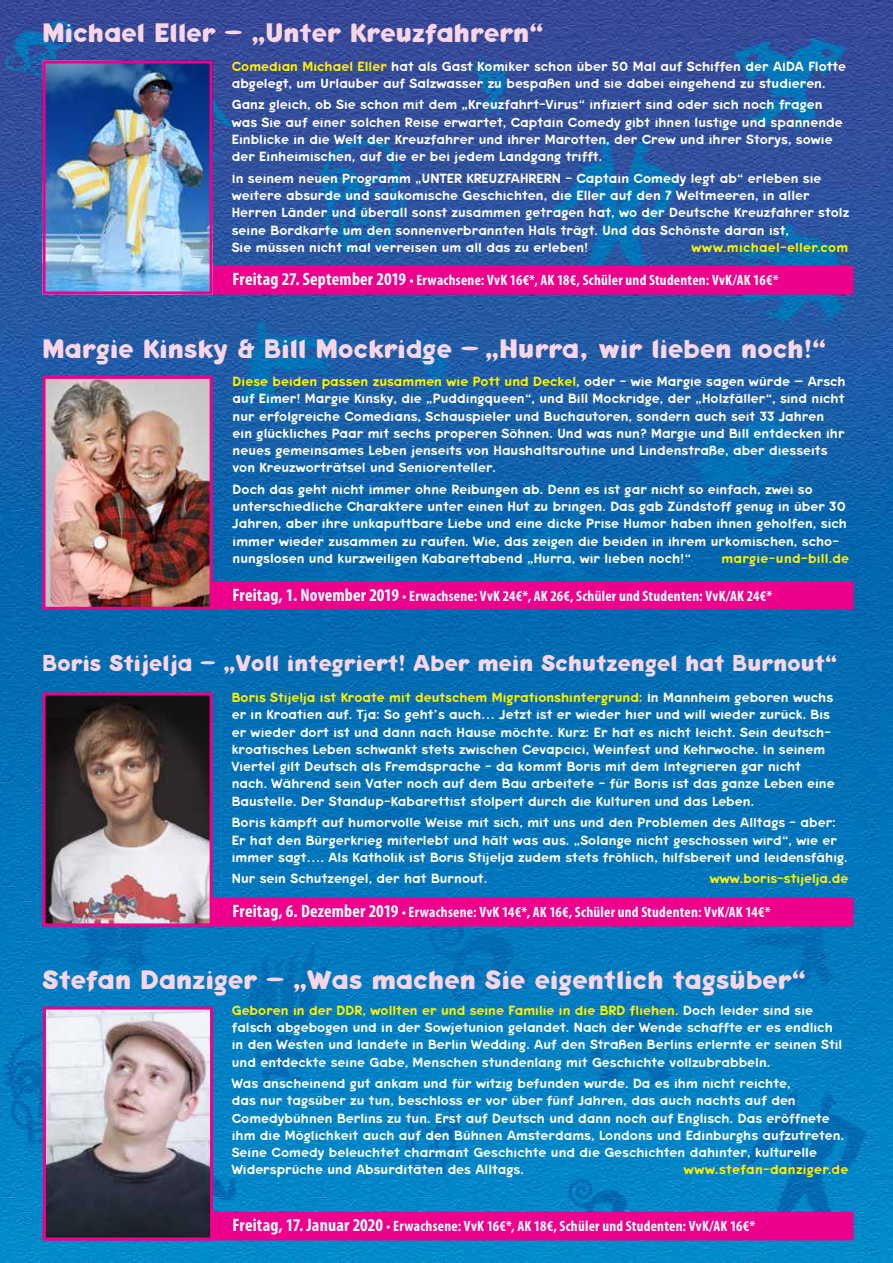
<style>
.page{position:relative;width:893px;height:1263px;background:#fff}
.page>*{position:absolute;margin:0;border:0;box-sizing:border-box;transform-origin:0 0}
.t1{font:700 27px "Keedy Sans";letter-spacing:.01em;color:#fad5e6}
.t2{font:700 23.25px "Keedy Sans";letter-spacing:.01em;color:#fad5e6}
.t3{font:700 condensed 15px "Myriad Pro";letter-spacing:.015em;color:#fff}
.t4{font:13.5px/17.2px "Keedy Sans Reg";letter-spacing:.005em;color:#fff}
.t5{font:13.5px "Keedy Sans Reg";letter-spacing:.02em;color:#fff200}
.s1{color:#fff200}
.s2{font-size:18px}
</style>
<div class="page">
<img style="left:0;top:0;width:893px;height:1263px">
<div style="left:44px;top:267px;width:808px;height:26px;background:#ec008c"></div>
<div style="left:43px;top:266px;width:810px;height:28px;border:3px solid #ec008c"></div>
<img style="left:47px;top:65px;width:162px;height:225px">
<div style="left:43px;top:61px;width:170px;height:233px;border:3px solid #ec008c"></div>
<div style="left:44px;top:899px;width:808px;height:26px;background:#ec008c"></div>
<div style="left:43px;top:898px;width:810px;height:28px;border:3px solid #ec008c"></div>
<div style="left:44px;top:583px;width:808px;height:25px;background:#ec008c"></div>
<div style="left:43px;top:581px;width:810px;height:29px;border:3px solid #ec008c"></div>
<img style="left:47px;top:696px;width:162px;height:226px">
<div style="left:43px;top:692px;width:170px;height:234px;border:3px solid #ec008c"></div>
<div style="left:44px;top:1213px;width:808px;height:26px;background:#ec008c"></div>
<div style="left:43px;top:1212px;width:810px;height:28px;border:3px solid #ec008c"></div>
<img style="left:47px;top:1010px;width:162px;height:226px">
<div style="left:43px;top:1006px;width:170px;height:234px;border:3px solid #ec008c"></div>
<img style="left:47px;top:380px;width:162px;height:226px">
<div style="left:43px;top:376px;width:170px;height:234px;border:3px solid #ec008c"></div>
<h1 class="t1" style="left:43px;top:17px;width:503px">Michael Eller – „Unter Kreuzfahrern“</h1>
<p class="t4" style="left:232px;top:58px;width:616px"><span class="s1">Comedian Michael Eller</span> hat als Gast Komiker schon über 50 Mal auf Schiffen der AIDA Flotte abgelegt, um Urlauber auf Salzwasser zu bespaßen und sie dabei eingehend zu studieren.</p>
<p class="t4" style="left:232px;top:96px;width:612px">Ganz gleich, ob Sie schon mit dem „Kreuzfahrt-Virus“ infiziert sind oder sich noch fragen was Sie auf einer solchen Reise erwartet, Captain Comedy gibt ihnen lustige und spannende Einblicke in die Welt der Kreuzfahrer und ihrer Marotten, der Crew und ihrer Storys, sowie der Einheimischen, auf die er bei jedem Landgang trifft.</p>
<p class="t4" style="left:232px;top:170px;width:619px">In seinem neuen Programm „UNTER KREUZFAHRERN - Captain Comedy legt ab“ erleben sie weitere absurde und saukomische Geschichten, die Eller auf den 7 Weltmeeren, in aller Herren Länder und überall sonst zusammen getragen hat, wo der Deutsche Kreuzfahrer stolz seine Bordkarte um den sonnenverbrannten Hals trägt. Und das Schönste daran ist,<br>Sie müssen nicht mal verreisen um all das zu erleben!</p>
<p class="t5" style="left:691px;top:239px;width:158px">www.michael-eller.com</p>
<p class="t3" style="left:233px;top:271px;width:547px"><span class="s2">Freitag 27. September 2019</span> • Erwachsene: VvK 16€*, AK 18€, Schüler und Studenten: VvK/AK 16€*</p>
<h1 class="t1" style="left:43px;top:333px;width:785px">Margie Kinsky &amp; Bill Mockridge – „Hurra, wir lieben noch!“</h1>
<p class="t4" style="left:233px;top:373px;width:614px"><span class="s1">Diese beiden passen zusammen wie Pott und Deckel</span>, oder - wie Margie sagen würde – Arsch auf Eimer! Margie Kinsky, die „Puddingqueen“, und Bill Mockridge, der „Holzfäller“, sind nicht nur erfolgreiche Comedians, Schauspieler und Buchautoren, sondern auch seit 33 Jahren ein glückliches Paar mit sechs properen Söhnen. Und was nun? Margie und Bill entdecken ihr neues gemeinsames Leben jenseits von Haushaltsroutine und Lindenstraße, aber diesseits von Kreuzworträtsel und Seniorenteller.</p>
<p class="t4" style="left:233px;top:481px;width:616px">Doch das geht nicht immer ohne Reibungen ab. Denn es ist gar nicht so einfach, zwei so unterschiedliche Charaktere unter einen Hut zu bringen. Das gab Zündstoff genug in über 30<br>Jahren, aber ihre unkaputtbare Liebe und eine dicke Prise Humor haben ihnen geholfen, sich immer wieder zusammen zu raufen. Wie, das zeigen die beiden in ihrem urkomischen, scho&shy;nungslosen und kurzweiligen Kabarettabend „Hurra, wir lieben noch!“</p>
<p class="t5" style="left:721px;top:550px;width:129px">margie-und-bill.de</p>
<p class="t3" style="left:233px;top:586px;width:541px"><span class="s2">Freitag, 1. November 2019</span> • Erwachsene: VvK 24€*, AK 26€, Schüler und Studenten: VvK/AK 24€*</p>
<h2 class="t2" style="left:43px;top:649px;width:796px">Boris Stijelja – „Voll integriert! Aber mein Schutzengel hat Burnout“</h2>
<p class="t4" style="left:232px;top:689px;width:604px"><span class="s1">Boris Stijelja ist Kroate mit deutschem Migrationshintergrund:</span> In Mannheim geboren wuchs er in Kroatien auf. Tja: So geht’s auch… Jetzt ist er wieder hier und will wieder zurück. Bis er wieder dort ist und dann nach Hause möchte. Kurz: Er hat es nicht leicht. Sein deutsch&shy;kroatisches Leben schwankt stets zwischen Cevapcici, Weinfest und Kehrwoche. In seinem Viertel gilt Deutsch als Fremdsprache - da kommt Boris mit dem Integrieren gar nicht nach. Während sein Vater noch auf dem Bau arbeitete - für Boris ist das ganze Leben eine Baustelle. Der Standup-Kabarettist stolpert durch die Kulturen und das Leben.</p>
<p class="t4" style="left:232px;top:814px;width:617px">Boris kämpft auf humorvolle Weise mit sich, mit uns und den Problemen des Alltags - aber:<br>Er hat den Bürgerkrieg miterlebt und hält was aus. „Solange nicht geschossen wird“, wie er immer sagt…. Als Katholik ist Boris Stijelja zudem stets fröhlich, hilfsbereit und leidensfähig.</p>
<p class="t4" style="left:232px;top:870px;width:257px">Nur sein Schutzengel, der hat Burnout.</p>
<p class="t5" style="left:710px;top:871px;width:140px">www.boris-stijelja.de</p>
<p class="t3" style="left:233px;top:903px;width:540px"><span class="s2">Freitag, 6. Dezember 2019</span> • Erwachsene: VvK 14€*, AK 16€, Schüler und Studenten: VvK/AK 14€*</p>
<h1 class="t1" style="left:43px;top:964px;width:765px">Stefan Danziger – „Was machen Sie eigentlich tagsüber“</h1>
<p class="t4" style="left:232px;top:1001px;width:612px"><span class="s1">Geboren in der DDR, wollten er und seine Familie in die BRD fliehen.</span> Doch leider sind sie falsch abgebogen und in der Sowjetunion gelandet. Nach der Wende schaffte er es endlich in den Westen und landete in Berlin Wedding. Auf den Straßen Berlins erlernte er seinen Stil und entdeckte seine Gabe, Menschen stundenlang mit Geschichte vollzubrabbeln.</p>
<p class="t4" style="left:232px;top:1075px;width:614px">Was anscheinend gut ankam und für witzig befunden wurde. Da es ihm nicht reichte,<br>das nur tagsüber zu tun, beschloss er vor über fünf Jahren, das auch nachts auf den Comedybühnen Berlins zu tun. Erst auf Deutsch und dann noch auf Englisch. Das eröffnete ihm die Möglichkeit auch auf den Bühnen Amsterdams, Londons und Edinburghs aufzutreten.<br>Seine Comedy beleuchtet charmant Geschichte und die Geschichten dahinter, kulturelle Widersprüche und Absurditäten des Alltags.</p>
<p class="t5" style="left:684px;top:1162px;width:166px">www.stefan-danziger.de</p>
<p class="t3" style="left:233px;top:1217px;width:524px"><span class="s2">Freitag, 17. Januar 2020</span> • Erwachsene: VvK 16€*, AK 18€, Schüler und Studenten: VvK/AK 16€*</p>
</div>
